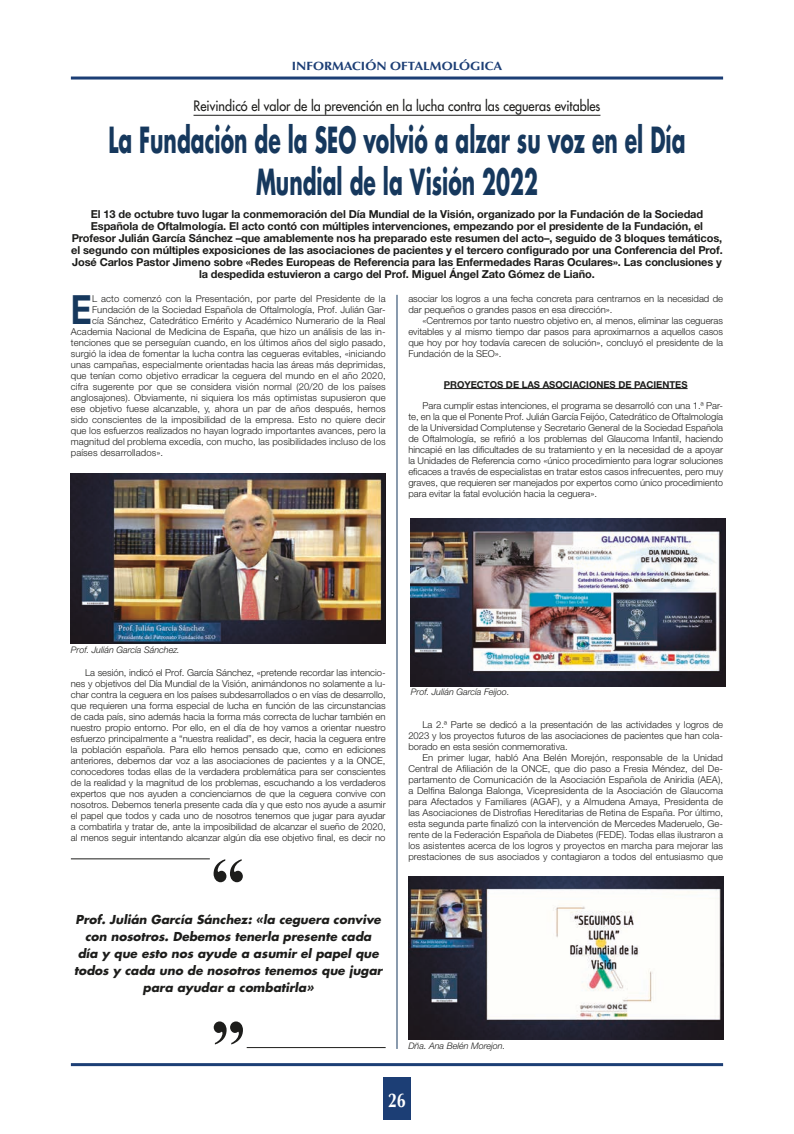
<style>
.page{position:relative;width:794px;height:1134px;background:#fff}
.page>*{position:absolute;margin:0;border:0;box-sizing:border-box;transform-origin:0 0}
.t1{font:700 70px "Times New Roman MT Std";color:#1d1d1b}
.t2{font:700 40.3px "Helvetica Neue LT Std";color:#16385d;scale:.8 1}
.t3{font:700 35px/42px "Futura Std";color:#16385d;text-align:center;scale:.58 1}
.t4{font:700 20px "Optima LT Std";color:#fff;scale:.8 1}
.t5{font:500 14px "Futura Std";color:#1d1d1b;scale:.9 1}
.t6{font:italic 700 12px/17px "Futura Std";color:#1d1d1b;text-align:center}
.t7{font:700 12px "Optima LT Std";color:#1c3e75;scale:1.1 1}
.t8{font:700 11px/12px "Helvetica Neue LT Std";letter-spacing:-.01em;color:#1d1d1b;text-align:center}
.t9{font:300 9.5px/11px "Helvetica Neue LT Std";letter-spacing:.01em;color:#1d1d1b;text-align:justify}
.t10{font:700 9.5px "Helvetica Neue LT Std";color:#1d1d1b}
.t11{font:italic 300 9px "Helvetica Neue LT Std";color:#1d1d1b}
</style>
<div class="page">
<div style="left:383px;top:1078px;width:28px;height:42px;background:#1c3e75"></div>
<hr style="left:71px;top:77px;width:652px;height:3px;background:#1c3e75">
<hr style="left:71px;top:1063px;width:652px;height:3px;background:#1c3e75">
<hr style="left:444px;top:388px;width:243px;height:1px;background:#1d1d1b">
<hr style="left:193px;top:115px;width:407px;height:1px;background:#1d1d1b">
<hr style="left:71px;top:859px;width:139px;height:1px;background:#1d1d1b">
<hr style="left:247px;top:1047px;width:139px;height:1px;background:#1d1d1b">
<img style="left:408px;top:876px;width:315px;height:164px">
<img style="left:71px;top:473px;width:315px;height:170px">
<img style="left:411px;top:519px;width:314px;height:167px">
<hr style="left:397px;top:295px;width:1px;height:754px;background:#16385d">
<p class="t7" style="left:292px;top:59px;width:193px">INFORMACIÓN OFTALMOLÓGICA</p>
<h3 class="t5" style="left:193px;top:97px;width:453px">Reivindicó el valor de la prevención en la lucha contra las cegueras evitables</h3>
<h3 class="t3" style="left:108px;top:118px;width:996px">La Fundación de la SEO volvió a alzar su voz en el Día<br>Mundial de la Visión 2022</h3>
<p class="t8" style="left:71px;top:208px;width:653px">El 13 de octubre tuvo lugar la conmemoración del Día Mundial de la Visión, organizado por la Fundación de la Sociedad Española de Oftalmología. El acto contó con múltiples intervenciones, empezando por el presidente de la Fundación, el Profesor Julián García Sánchez –que amablemente nos ha preparado este resumen del acto–, seguido de 3 bloques temáticos, el segundo con múltiples exposiciones de las asociaciones de pacientes y el tercero configurado por una Conferencia del Prof.<br>José Carlos Pastor Jimeno sobre «Redes Europeas de Referencia para las Enfermedades Raras Oculares». Las conclusiones y la despedida estuvieron a cargo del Prof. Miguel Ángel Zato Gómez de Liaño.</p>
<h2 class="t2" style="left:71px;top:285px;width:28px">E</h2>
<p class="t9" style="left:92px;top:293px;width:295px">L acto comenzó con la Presentación, por parte del Presidente de la</p>
<p class="t9" style="left:92px;top:304px;width:295px">Fundación de la Sociedad Española de Oftalmología, Prof. Julián Gar-</p>
<p class="t9" style="left:92px;top:315px;width:295px">cía Sánchez, Catedrático Emérito y Académico Numerario de la Real</p>
<p class="t9" style="left:71px;top:326px;width:316px">Academia Nacional de Medicina de España, que hizo un análisis de las in-</p>
<p class="t9" style="left:71px;top:337px;width:316px">tenciones que se perseguían cuando, en los últimos años del siglo pasado,</p>
<p class="t9" style="left:71px;top:348px;width:316px">surgió la idea de fomentar la lucha contra las cegueras evitables, «iniciando</p>
<p class="t9" style="left:71px;top:359px;width:316px">unas campañas, especialmente orientadas hacia las áreas más deprimidas,</p>
<p class="t9" style="left:71px;top:370px;width:316px">que tenían como objetivo erradicar la ceguera del mundo en el año 2020,</p>
<p class="t9" style="left:71px;top:381px;width:316px">cifra sugerente por que se considera visión normal (20/20 de los países</p>
<p class="t9" style="left:71px;top:392px;width:316px">anglosajones). Obviamente, ni siquiera los más optimistas supusieron que</p>
<p class="t9" style="left:71px;top:403px;width:316px">ese objetivo fuese alcanzable, y, ahora un par de años después, hemos</p>
<p class="t9" style="left:71px;top:414px;width:316px">sido conscientes de la imposibilidad de la empresa. Esto no quiere decir</p>
<p class="t9" style="left:71px;top:425px;width:316px">que los esfuerzos realizados no hayan logrado importantes avances, pero la</p>
<p class="t9" style="left:71px;top:436px;width:316px">magnitud del problema excedía, con mucho, las posibilidades incluso de los</p>
<p class="t9" style="left:71px;top:447px;width:94px">países desarrollados».</p>
<p class="t9" style="left:408px;top:293px;width:316px">asociar los logros a una fecha concreta para centrarnos en la necesidad de dar pequeños o grandes pasos en esa dirección».</p>
<p class="t9" style="left:408px;top:315px;width:316px;text-indent:14px">«Centremos por tanto nuestro objetivo en, al menos, eliminar las cegueras evitables y al mismo tiempo dar pasos para aproximarnos a aquellos casos que hoy por hoy todavía carecen de solución», concluyó el presidente de la Fundación de la SEO».</p>
<p class="t10" style="left:444px;top:378px;width:245px">PROYECTOS DE LAS ASOCIACIONES DE PACIENTES</p>
<p class="t9" style="left:408px;top:400px;width:316px;text-indent:14px">Para cumplir estas intenciones, el programa se desarrolló con una 1.ª Par&shy;te, en la que el Ponente Prof. Julián García Feijóo, Catedrático de Oftalmología de la Universidad Complutense y Secretario General de la Sociedad Española de Oftalmología, se refirió a los problemas del Glaucoma Infantil, haciendo hincapié en las dificultades de su tratamiento y en la necesidad de a apoyar la Unidades de Referencia como «único procedimiento para lograr soluciones eficaces a través de especialistas en tratar estos casos infrecuentes, pero muy graves, que requieren ser manejados por expertos como único procedimiento para evitar la fatal evolución hacia la ceguera».</p>
<p class="t11" style="left:71px;top:644px;width:110px">Prof. Julián García Sánchez.</p>
<p class="t9" style="left:71px;top:667px;width:316px;text-indent:14px">La sesión, indicó el Prof. García Sánchez, «pretende recordar las intencio&shy;nes y objetivos del Día Mundial de la Visión, animándonos no solamente a lu&shy;char contra la ceguera en los países subdesarrollados o en vías de desarrollo, que requieren una forma especial de lucha en función de las circunstancias de cada país, sino además hacia la forma más correcta de luchar también en nuestro propio entorno. Por ello, en el día de hoy vamos a orientar nuestro esfuerzo principalmente a “nuestra realidad”, es decir, hacia la ceguera entre la población española. Para ello hemos pensado que, como en ediciones anteriores, debemos dar voz a las asociaciones de pacientes y a la ONCE, conocedores todas ellas de la verdadera problemática para ser conscientes de la realidad y la magnitud de los problemas, escuchando a los verdaderos expertos que nos ayuden a concienciarnos de que la ceguera convive con nosotros. Debemos tenerla presente cada día y que esto nos ayude a asumir el papel que todos y cada uno de nosotros tenemos que jugar para ayudar a combatirla y tratar de, ante la imposibilidad de alcanzar el sueño de 2020, al menos seguir intentando alcanzar algún día ese objetivo final, es decir no</p>
<h1 class="t1" style="left:211px;top:840px;width:36px">“</h1>
<p class="t6" style="left:76px;top:911px;width:307px">Prof. Julián García Sánchez: «la ceguera convive</p>
<p class="t6" style="left:74px;top:928px;width:310px">con nosotros. Debemos tenerla presente cada día y que esto nos ayude a asumir el papel que todos y cada uno de nosotros tenemos que jugar para ayudar a combatirla»</p>
<h1 class="t1" style="left:211px;top:1003px;width:36px">”</h1>
<p class="t11" style="left:411px;top:687px;width:100px">Prof. Julián García Feijoo.</p>
<p class="t9" style="left:408px;top:719px;width:316px;text-indent:14px">La 2.ª Parte se dedicó a la presentación de las actividades y logros de 2023 y los proyectos futuros de las asociaciones de pacientes que han cola&shy;borado en esta sesión conmemorativa.</p>
<p class="t9" style="left:408px;top:752px;width:316px;text-indent:14px">En primer lugar, habló Ana Belén Morejón, responsable de la Unidad Central de Afiliación de la ONCE, que dio paso a Fresia Méndez, del De&shy;partamento de Comunicación de la Asociación Española de Aniridia (AEA), a Delfina Balonga Balonga, Vicepresidenta de la Asociación de Glaucoma para Afectados y Familiares (AGAF), y a Almudena Amaya, Presidenta de las Asociaciones de Distrofias Hereditarias de Retina de España. Por último, esta segunda parte finalizó con la intervención de Mercedes Maderuelo, Ge&shy;rente de la Federación Española de Diabetes (FEDE). Todas ellas ilustraron a los asistentes acerca de los logros y proyectos en marcha para mejorar las prestaciones de sus asociados y contagiaron a todos del entusiasmo que</p>
<p class="t11" style="left:408px;top:1040px;width:98px">Dña. Ana Belén Morejon.</p>
<h3 class="t4" style="left:388px;top:1088px;width:24px">26</h3>
</div>
